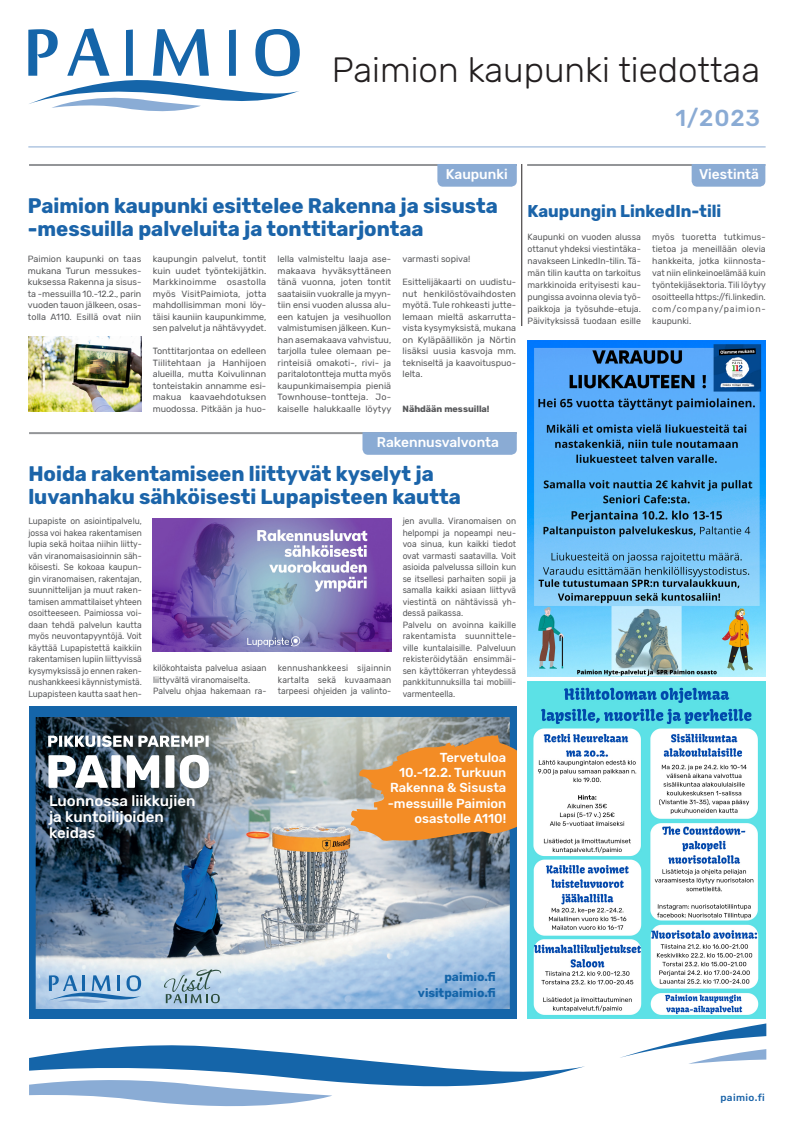
<style>
.page{position:relative;width:794px;height:1134px;background:#fff}
.page>*{position:absolute;margin:0;border:0;box-sizing:border-box;transform-origin:0 0}
.t1{font:300 35px "Rubik";color:#231f20}
.t2{font:500 23px "Rubik";color:#8aabd4}
.Jutun_Pääotsikko{font:700 21px/23px "Rubik";color:#1b64a9}
.Jutun_Pääotsikko-2{font:700 17px "Rubik";color:#1b64a9}
.t3{font:500 15px/16.1px "Rubik";color:#fff}
.Osasto{font:500 14px "Rubik";color:#fff}
.t4{font:500 13px/15.2px "Rubik";color:#fff;text-align:right}
.t5{font:700 12px/16.2px "Rubik";color:#1565a9;text-align:right}
.t6{font:500 10px "Rubik";letter-spacing:.04em;color:#1b64a9}
.sisennys{font:9px/11.5px "Rubik";color:#57585a;text-align:justify}
.sisennys-2{font:9px/11.5px "Rubik";color:#57585a;text-align:justify;scale:.93 1}
.sisennys-3{font:9px/11.5px "Rubik";color:#57585a;text-align:justify;scale:.94 1}
.sisennys-4{font:700 9px "Rubik";color:#57585a}
</style>
<div class="page">
<svg style="left:29px;top:1045px;width:556px;height:62px"></svg>
<svg style="left:620px;top:1023px;width:146px;height:41px"></svg>
<svg style="left:28px;top:28px;width:272px;height:84px"></svg>
<hr style="left:28px;top:146px;width:737px;height:1px;background:#8aabd4">
<hr style="left:527px;top:164px;width:238px;height:2px;background:#939598">
<div style="left:691px;top:164px;width:74px;height:23px;background:#8aabd4"></div>
<hr style="left:29px;top:164px;width:488px;height:2px;background:#939598">
<svg style="left:437px;top:164px;width:80px;height:23px;background:#8dadd5"></svg>
<hr style="left:29px;top:432px;width:488px;height:2px;background:#939598">
<div style="left:362px;top:432px;width:155px;height:23px;background:#8aabd4"></div>
<img style="left:527px;top:681px;width:238px;height:337px">
<img style="left:29px;top:336px;width:113px;height:75px">
<img style="left:29px;top:706px;width:488px;height:312px">
<svg style="left:49px;top:975px;width:92px;height:29px;background:#8db5d8"></svg>
<svg style="left:349px;top:734px;width:168px;height:108px;background:#da944b"></svg>
<img style="left:528px;top:341px;width:237px;height:335px">
<img style="left:153px;top:518px;width:238px;height:133px">
<hr style="left:521px;top:164px;width:1px;height:162px;background:#231f20">
<p class="t1" style="left:332px;top:51px;width:430px">Paimion kaupunki tiedottaa</p>
<p class="t2" style="left:675px;top:105px;width:86px">1/2023</p>
<p class="Osasto" style="left:446px;top:166px;width:63px">Kaupunki</p>
<p class="Osasto" style="left:699px;top:166px;width:61px">Viestintä</p>
<p class="Jutun_Pääotsikko" style="left:28px;top:195px;width:471px">Paimion kaupunki esittelee Rakenna ja sisusta -messuilla palveluita ja tonttitarjontaa</p>
<p class="sisennys" style="left:28px;top:254px;width:115px">Paimion kaupunki on taas mukana Turun messukes&shy;kuksessa Rakenna ja sisus&shy;ta -messuilla 10.-12.2., parin vuoden tauon jälkeen, osas&shy;tolla A110. Esillä ovat niin</p>
<p class="sisennys" style="left:153px;top:254px;width:115px">kaupungin palvelut, tontit kuin uudet työntekijätkin.<br>Markkinoimme osastolla myös VisitPaimiota, jotta mahdollisimman moni löy&shy;täisi kauniin kaupunkimme, sen palvelut ja nähtävyydet.</p>
<p class="sisennys" style="left:153px;top:346px;width:115px">Tonttitarjontaa on edelleen Tiilitehtaan ja Hanhijoen alueilla, mutta Koivulinnan tonteistakin annamme esi&shy;makua kaavaehdotuksen muodossa. Pitkään ja huo-</p>
<p class="sisennys" style="left:278px;top:254px;width:115px">lella valmisteltu laaja ase&shy;makaava hyväksyttäneen tänä vuonna, joten tontit saataisiin vuokralle ja myyn&shy;tiin ensi vuoden alussa alu&shy;een katujen ja vesihuollon valmistumisen jälkeen. Kun&shy;han asemakaava vahvistuu, tarjolla tulee olemaan pe&shy;rinteisiä omakoti-, rivi- ja paritalotontteja mutta myös kaupunkimaisempia pieniä Townhouse-tontteja. Jo&shy;kaiselle halukkaalle löytyy</p>
<p class="sisennys" style="left:402px;top:254px;width:69px">varmasti sopiva!</p>
<p class="sisennys" style="left:402px;top:277px;width:115px">Esittelijäkaarti on uudistu&shy;nut henkilöstövaihdosten myötä. Tule rohkeasti jutte&shy;lemaan mieltä askarrutta&shy;vista kysymyksistä, mukana on Kyläpäällikön ja Nörtin lisäksi uusia kasvoja mm. tekniseltä ja kaavoituspuo&shy;lelta.</p>
<p class="sisennys-4" style="left:402px;top:404px;width:89px">Nähdään messuilla!</p>
<p class="Osasto" style="left:377px;top:434px;width:124px">Rakennusvalvonta</p>
<p class="Jutun_Pääotsikko" style="left:28px;top:463px;width:434px">Hoida rakentamiseen liittyvät kyselyt ja luvanhaku sähköisesti Lupapisteen kautta</p>
<p class="sisennys-2" style="left:28px;top:516px;width:123px">Lupapiste on asiointipalvelu, jossa voi hakea rakentamisen lupia sekä hoitaa niihin liitty&shy;vän viranomaisasioinnin säh&shy;köisesti. Se kokoaa kaupun&shy;gin viranomaisen, rakentajan, suunnittelijan ja muut raken&shy;tamisen ammattilaiset yhteen osoitteeseen. Paimiossa voi&shy;daan tehdä palvelun kautta myös neuvontapyyntöjä. Voit käyttää Lupapistettä kaikkiin rakentamisen lupiin liittyvissä kysymyksissä jo ennen raken&shy;nushankkeesi käynnistymistä.<br>Lupapisteen kautta saat hen-</p>
<p class="sisennys-2" style="left:153px;top:662px;width:123px">kilökohtaista palvelua asiaan liittyvältä viranomaiselta.</p>
<p class="sisennys-2" style="left:153px;top:685px;width:123px">Palvelu ohjaa hakemaan ra-</p>
<p class="sisennys-3" style="left:278px;top:662px;width:122px">kennushankkeesi sijainnin kartalta sekä kuvaamaan tarpeesi ohjeiden ja valinto-</p>
<p class="sisennys-3" style="left:403px;top:516px;width:122px">jen avulla. Viranomaisen on helpompi ja nopeampi neu&shy;voa sinua, kun kaikki tiedot ovat varmasti saatavilla. Voit asioida palvelussa silloin kun se itsellesi parhaiten sopii ja samalla kaikki asiaan liittyvä viestintä on nähtävissä yh&shy;dessä paikassa.</p>
<p class="sisennys-3" style="left:403px;top:619px;width:122px">Palvelu on avoinna kaikille rakentamista suunnittele&shy;ville kuntalaisille. Palveluun rekisteröidytään ensimmäi&shy;sen käyttökerran yhteydessä pankkitunnuksilla tai mobiili&shy;varmenteella.</p>
<p class="Jutun_Pääotsikko-2" style="left:527px;top:201px;width:195px">Kaupungin LinkedIn-tili</p>
<p class="sisennys" style="left:527px;top:231px;width:115px;line-height:12px">Kaupunki on vuoden alussa ottanut yhdeksi viestintäka&shy;navakseen LinkedIn-tilin. Tä&shy;män tilin kautta on tarkoitus markkinoida erityisesti kau&shy;pungissa avoinna olevia työ&shy;paikkoja ja työsuhde-etuja.<br>Päivityksissä tuodaan esille</p>
<p class="sisennys" style="left:652px;top:231px;width:115px;line-height:12px">myös tuoretta tutkimus&shy;tietoa ja meneillään olevia hankkeita, jotka kiinnosta&shy;vat niin elinkeinoelämää kuin työntekijäsektoria. Tili löytyy osoitteella https://fi.linkedin. com/company/paimion&shy;kaupunki.</p>
<p class="t3" style="left:49px;top:793px;width:148px">Luonnossa liikkujien ja kuntoilijoiden keidas</p>
<p class="t4" style="left:388px;top:750px;width:120px">Tervetuloa<br>10.-12.2. Turkuun<br>Rakenna &amp; Sisusta -messuille Paimion osastolle A110!</p>
<p class="t5" style="left:418px;top:969px;width:79px">paimio.fi visitpaimio.fi</p>
<p class="t6" style="left:720px;top:1092px;width:46px">paimio.fi</p>
</div>
